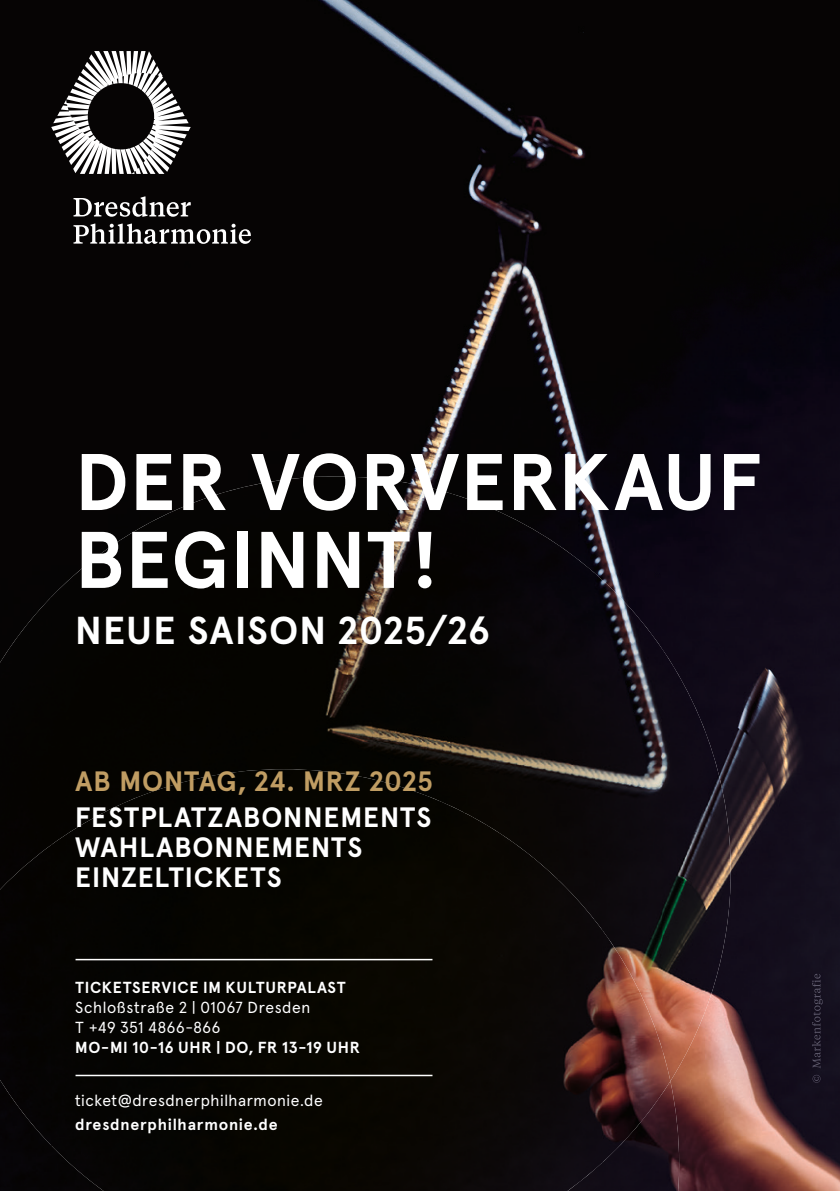
<style>
.page{position:relative;width:840px;height:1191px;background:#fff}
.page>*{position:absolute;margin:0;border:0;box-sizing:border-box;transform-origin:0 0}
.t1{font:80px/77.8px "Apercu Pro Bold 2";letter-spacing:.01em;color:#fff}
.t2{font:39px "Apercu Pro Bold 2";letter-spacing:.03em;color:#fff}
.t3{font:28px/30px "Apercu Pro Bold 2";letter-spacing:.03em;color:#fff}
.t4{font:28px "Apercu Pro Bold 2";letter-spacing:.03em;color:#c09d63}
.t5{font:16px "Apercu Pro Bold 2";letter-spacing:.04em;color:#fff}
.t6{font:16px/20px "Apercu Pro";letter-spacing:.035em;color:#fff}
</style>
<div class="page">
<img style="left:0;top:0;width:839px;height:1191px">
<img style="left:50px;top:476px;width:545px;height:336px">
<div style="left:0;top:597px;width:51px;height:247px;background:#050402"></div>
<img style="left:594px;top:573px;width:68px;height:356px">
<img style="left:662px;top:649px;width:68px;height:432px">
<img style="left:50px;top:812px;width:1px;height:32px">
<div style="left:533px;top:812px;width:62px;height:45px;background:#0a0707"></div>
<img style="left:0;top:1049px;width:678px;height:142px">
<div style="left:51px;top:769px;width:482px;height:422px;background:#070501"></div>
<div style="left:0;top:844px;width:52px;height:302px;background:#050302"></div>
<img style="left:532px;top:857px;width:70px;height:334px">
<img style="left:601px;top:929px;width:69px;height:234px">
<hr style="left:75px;top:1074px;width:357px;height:2px;background:#fff">
<hr style="left:75px;top:959px;width:357px;height:1px;background:#fff">
<svg style="left:73px;top:196px;width:118px;height:21px"></svg>
<svg style="left:73px;top:224px;width:178px;height:20px"></svg>
<svg style="left:51px;top:51px;width:140px;height:123px"></svg>
<img style="left:811px;top:973px;width:11px;height:109px">
<hr style="left:839px;top:0;width:1px;height:1191px;background:#131001">
<svg style="left:838px;top:631px;width:2px;height:560px"></svg>
<h1 class="t1" style="left:75px;top:438px;width:687px">DER VORVERKAUF<br>BEGINNT!</h1>
<h2 class="t2" style="left:75px;top:599px;width:416px">NEUE SAISON 2025/26</h2>
<h3 class="t4" style="left:75px;top:759px;width:358px">AB MONTAG, 24. MRZ 2025</h3>
<h3 class="t3" style="left:75px;top:800px;width:357px">FESTPLATZABONNEMENTS<br>WAHLABONNEMENTS<br>EINZELTICKETS</h3>
<p class="t5" style="left:75px;top:975px;width:272px">TICKETSERVICE IM KULTURPALAST</p>
<p class="t6" style="left:75px;top:996px;width:236px">Schloßstraße 2 | 01067 Dresden<br>T +49 351 4866-866</p>
<p class="t5" style="left:75px;top:1035px;width:286px">MO-MI 10-16 UHR | DO, FR 13-19 UHR</p>
<p class="t6" style="left:75px;top:1089px;width:249px">ticket@dresdnerphilharmonie.de</p>
<p class="t5" style="left:75px;top:1112px;width:204px">dresdnerphilharmonie.de</p>
</div>
